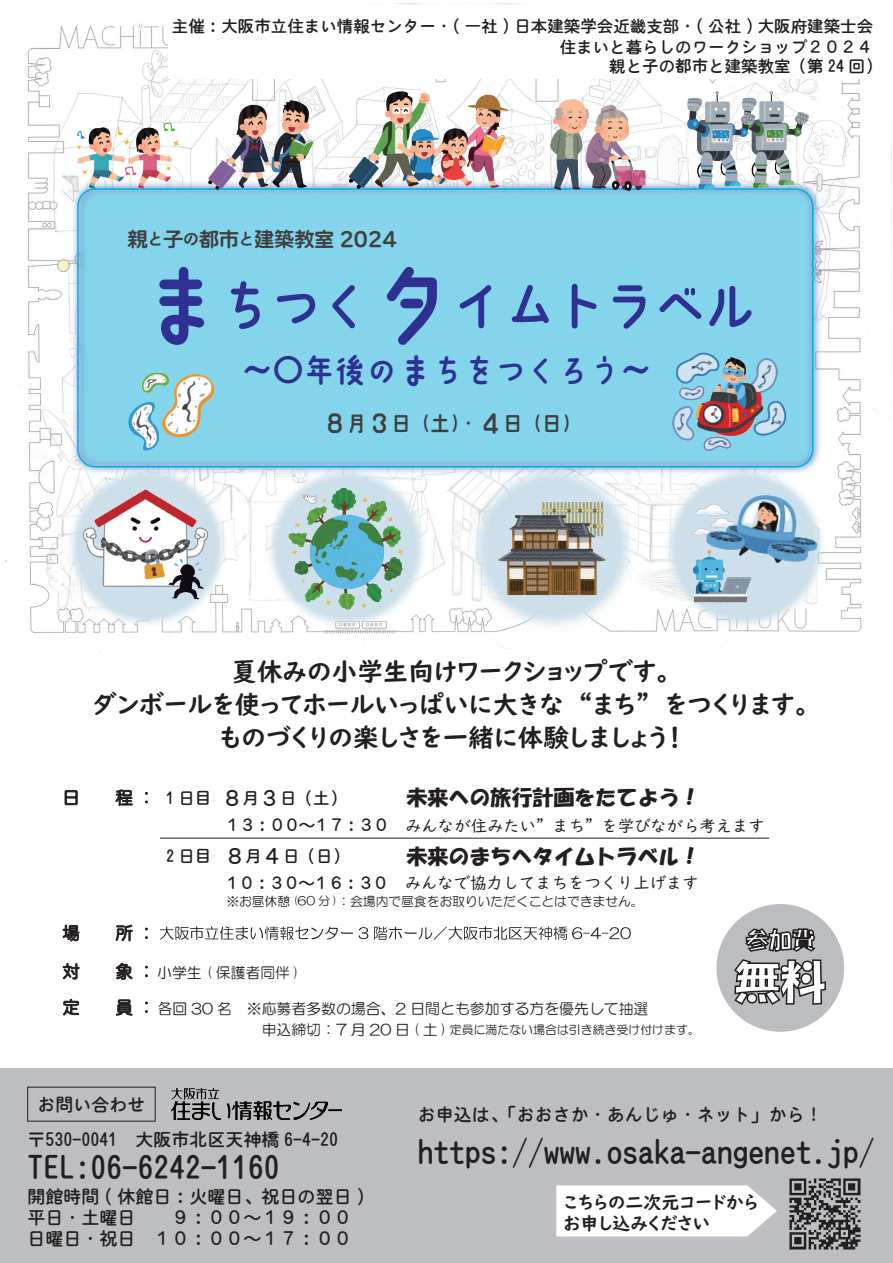
<style>
.page{position:relative;width:893px;height:1263px;background:#fff}
.page>*{position:absolute;margin:0;border:0;box-sizing:border-box;transform-origin:0 0}
.t1{font:54px "TA kokoro no 2";letter-spacing:-.075em;color:#2e3092}
.t2{font:31.5px "EPSON FUTO MARUGO";color:#231f20}
.t3{font:31.5px "TA kokoro no 2";letter-spacing:-.01em;color:#2e3092}
.t4{font:25.5px/33px "UD Digi Kyokasho NK B";color:#231f20;text-align:center}
.t5{font:21px "HG Soei Kakupoptai";color:#231f20}
.t6{font:21px "Bokutoh Rera 5";letter-spacing:-.05em;color:#3f3f40}
.t7{font:21px "TA kokoro no 2";color:#3f3f40}
.t8{font:18px/21px "EPSON FUTO MARUGO";color:#231f20}
.t9{font:18px/21px "UD Digi Kyokasho NK B";color:#231f20}
.t10{font:16.5px "EPSON FUTO MARUGO";color:#231f20}
.t11{font:16.5px "UD Digi Kyokasho N R";letter-spacing:-.01em;color:#231f20}
.t12{font:14.85px "HG Maru Gothic MPRO";color:#231f20}
.t13{font:12.75px "HG Maru Gothic MPRO";color:#231f20}
.t14{font:11.85px "HG Maru Gothic MPRO";color:#231f20}
.s1{font-size:16.5px}
.s2{font-size:90px}
.s3{font-family:"EPSONGOTHIC W6"}
.s4{font-size:36px}
.s5{font-size:27px}
.s6{font-size:21px}
.s7{font-size:11.85px}
.s8{font-size:14.85px}
</style>
<div class="page">
<svg style="left:63px;top:999px;width:16px;height:16px"></svg>
<svg style="left:116px;top:1000px;width:16px;height:15px"></svg>
<svg style="left:63px;top:963px;width:16px;height:16px"></svg>
<svg style="left:116px;top:963px;width:16px;height:16px"></svg>
<svg style="left:63px;top:925px;width:16px;height:16px"></svg>
<svg style="left:116px;top:925px;width:16px;height:16px"></svg>
<svg style="left:65px;top:790px;width:12px;height:15px"></svg>
<svg style="left:116px;top:790px;width:16px;height:16px"></svg>
<svg style="left:145px;top:792px;width:3px;height:11px"></svg>
<svg style="left:145px;top:928px;width:3px;height:11px"></svg>
<svg style="left:145px;top:966px;width:3px;height:11px"></svg>
<svg style="left:145px;top:1001px;width:3px;height:12px"></svg>
<div style="left:716px;top:904px;width:128px;height:128px;background:#bcbdc0;border-radius:50%"></div>
<svg style="left:733px;top:928px;width:93px;height:104px"></svg>
<svg style="left:160px;top:926px;width:208px;height:14px"></svg>
<svg style="left:374px;top:926px;width:257px;height:14px"></svg>
<div style="left:0;top:1068px;width:893px;height:195px;background:#bdbec1"></div>
<img style="left:556px;top:1178px;width:244px;height:72px">
<svg style="left:556px;top:1185px;width:221px;height:51px;background:#fafafa"></svg>
<img style="left:171px;top:1088px;width:170px;height:32px">
<div style="left:27px;top:1087px;width:129px;height:34px;border:1px solid #231f20"></div>
<hr style="left:160px;top:838px;width:609px;height:1px;background:#231f20">
<img style="left:5px;top:3px;width:887px;height:559px">
<img style="left:734px;top:420px;width:139px;height:212px">
<img style="left:474px;top:521px;width:260px;height:128px">
<img style="left:276px;top:521px;width:198px;height:123px">
<img style="left:19px;top:521px;width:257px;height:131px">
<div style="left:168px;top:9px;width:715px;height:70px;background:#fff"></div>
<img style="left:691px;top:521px;width:9px;height:19px">
<img style="left:700px;top:521px;width:128px;height:67px">
<img style="left:691px;top:547px;width:62px;height:59px">
<img style="left:790px;top:1179px;width:71px;height:71px">
<img style="left:498px;top:521px;width:108px;height:79px">
<img style="left:283px;top:521px;width:127px;height:91px">
<img style="left:77px;top:521px;width:137px;height:86px">
<img style="left:24px;top:134px;width:845px;height:387px">
<img style="left:127px;top:366px;width:89px;height:89px">
<img style="left:670px;top:349px;width:119px;height:106px">
<img style="left:774px;top:533px;width:118px;height:99px">
<img style="left:5px;top:401px;width:100px;height:18px">
<img style="left:5px;top:419px;width:100px;height:108px">
<div style="left:77px;top:188px;width:736px;height:279px;border:2px solid #00aeef;border-radius:17px"></div>
<img style="left:74px;top:116px;width:107px;height:73px">
<img style="left:207px;top:98px;width:60px;height:93px">
<img style="left:267px;top:97px;width:51px;height:95px">
<img style="left:347px;top:82px;width:164px;height:117px">
<img style="left:758px;top:87px;width:53px;height:102px">
<img style="left:685px;top:81px;width:73px;height:110px">
<img style="left:548px;top:98px;width:101px;height:93px">
<p class="t10" style="left:172px;top:18px;width:703px">主催：大阪市立住まい情報センター・( 一社 ) 日本建築学会近畿支部・( 公社 ) 大阪府建築士会</p>
<p class="t10" style="left:609px;top:58px;width:274px">親と子の都市と建築教室（第 24 回）</p>
<p class="t10" style="left:560px;top:39px;width:315px">住まいと暮らしのワークショップ２０２４</p>
<p class="t6" style="left:127px;top:228px;width:271px">親<span class="s1">と</span>子<span class="s1">の</span>都市<span class="s1">と</span>建築教室 2024</p>
<h1 class="t1" style="left:136px;top:278px;width:622px"><span class="s2">ま</span>ちつく<span class="s2">タ</span>イムトラベル</h1>
<h2 class="t3" style="left:241px;top:354px;width:412px"><span class="s3">～○</span>年後の<span class="s4">ま</span>ちをつくろう<span class="s3">～</span></h2>
<p class="t7" style="left:322px;top:413px;width:262px"><span class="s5">８</span>月<span class="s5">３</span>日（土）・<span class="s5">４</span>日（日）</p>
<h3 class="t4" style="left:93px;top:655px;width:717px">夏休みの小学生向けワークショップです。<br>ダンボールを使ってホールいっぱいに大きな “まち” をつくります。ものづくりの楽しさを一緒に体験しましょう！</h3>
<p class="t10" style="left:166px;top:789px;width:47px">1 日目</p>
<p class="t10" style="left:166px;top:848px;width:47px">2 日目</p>
<p class="t10" style="left:222px;top:790px;width:126px"><span class="s6">８</span>月<span class="s6">３</span>日（土）</p>
<p class="t10" style="left:224px;top:817px;width:166px">１３：００～１７：３０</p>
<p class="t10" style="left:225px;top:848px;width:126px"><span class="s6">８</span>月<span class="s6">４</span>日（日）</p>
<p class="t5" style="left:407px;top:786px;width:295px">未来への旅行計画をたてよう！</p>
<p class="t5" style="left:407px;top:846px;width:295px">未来のまちへタイムトラベル！</p>
<p class="t11" style="left:405px;top:816px;width:361px">みんなが住みたい”まち”を学びながら考えます</p>
<p class="t10" style="left:224px;top:874px;width:166px">１０：３０～１６：３０</p>
<p class="t11" style="left:405px;top:873px;width:296px">みんなで協力してまちをつくり上げます</p>
<p class="t13" style="left:226px;top:895px;width:419px">※お昼休憩 <span class="s7">(60 分 )</span>：会場内で昼食をお取りいただくことはできません。</p>
<p class="t12" style="left:157px;top:965px;width:144px">小学生 ( 保護者同伴 )</p>
<p class="t12" style="left:158px;top:1001px;width:76px">各回 30 名</p>
<p class="t12" style="left:247px;top:1001px;width:403px">※応募者多数の場合、2 日間とも参加する方を優先して抽選</p>
<p class="t14" style="left:247px;top:1024px;width:455px"><span class="s8">　申込締切：7 月 20 日 ( 土 )</span> 定員に満たない場合は引き続き受け付けます。</p>
<p class="t8" style="left:37px;top:1094px;width:109px">お問い合わせ</p>
<p class="t8" style="left:28px;top:1129px;width:312px">〒530-0041　大阪市北区天神橋 6-4-20</p>
<h2 class="t2" style="left:28px;top:1151px;width:253px">TEL:06-6242-1160</h2>
<p class="t8" style="left:28px;top:1186px;width:357px">開館時間 ( 休館日：火曜日、祝日の翌日 )　平日・土曜日　　９：００～１９：００<br>日曜日・祝日　１０：００～１７：００</p>
<p class="t8" style="left:418px;top:1104px;width:406px">お申込は、「おおさか・あんじゅ・ネット」から！</p>
<h2 class="t2" style="left:418px;top:1137px;width:458px">https://www.osaka-angenet.jp/</h2>
<p class="t9" style="left:563px;top:1192px;width:197px">こちらの二次元コードからお申し込みください</p>
</div>
